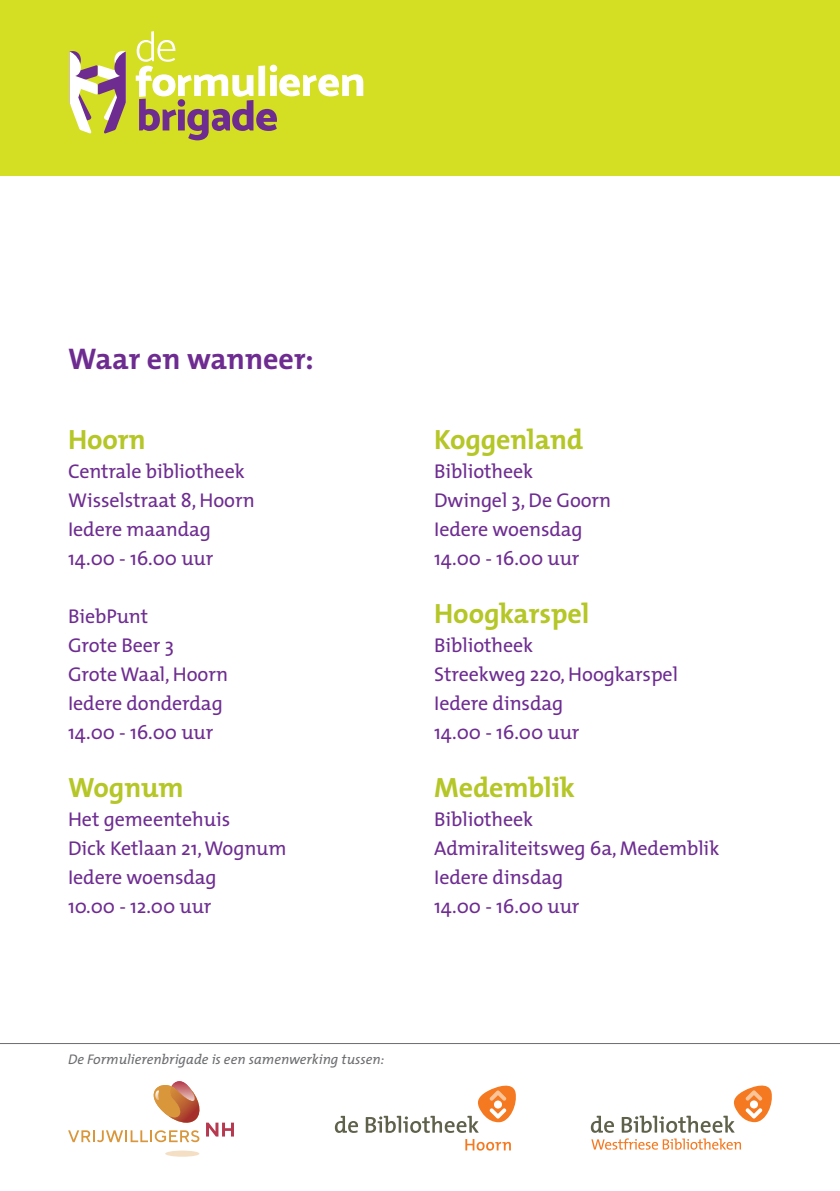
<style>
.page{position:relative;width:840px;height:1191px;background:#fff}
.page>*{position:absolute;margin:0;border:0;box-sizing:border-box;transform-origin:0 0}
.t1{font:700 30px "The Mix";color:#6e2c91}
.t2{font:700 28px "The Mix";letter-spacing:-.005em;color:#b5c627}
.t3{font:20px "The Mix";letter-spacing:-.005em;color:#6e2c91}
.t4{font:italic 14px "The Mix";color:#6c6d70}
</style>
<div class="page">
<div style="left:0;top:0;width:839px;height:176px;background:#d4de23"></div>
<svg style="left:69px;top:51px;width:57px;height:83px"></svg>
<svg style="left:136px;top:31px;width:227px;height:109px"></svg>
<hr style="left:0;top:1043px;width:839px;height:1px;background:#6c6d70">
<svg style="left:68px;top:1081px;width:166px;height:61px"></svg>
<div style="left:165px;top:1150px;width:34px;height:6px;background:#f5dfc4;border-radius:50%"></div>
<svg style="left:590px;top:1115px;width:23px;height:17px"></svg>
<svg style="left:621px;top:1085px;width:150px;height:47px"></svg>
<svg style="left:591px;top:1138px;width:149px;height:11px"></svg>
<svg style="left:334px;top:1115px;width:24px;height:18px"></svg>
<svg style="left:465px;top:1139px;width:45px;height:11px"></svg>
<svg style="left:365px;top:1085px;width:150px;height:48px"></svg>
<p class="t1" style="left:68px;top:334px;width:247px">Waar en wanneer:</p>
<p class="t2" style="left:68px;top:416px;width:79px">Hoorn</p>
<p class="t3" style="left:68px;top:455px;width:178px">Centrale bibliotheek</p>
<p class="t3" style="left:68px;top:484px;width:188px">Wisselstraat 8, Hoorn</p>
<p class="t3" style="left:68px;top:513px;width:144px">Iedere maandag</p>
<p class="t3" style="left:68px;top:542px;width:147px">14.00 - 16.00 uur</p>
<p class="t3" style="left:68px;top:600px;width:81px">BiebPunt</p>
<p class="t3" style="left:68px;top:629px;width:107px">Grote Beer 3</p>
<p class="t3" style="left:68px;top:658px;width:161px">Grote Waal, Hoorn</p>
<p class="t3" style="left:68px;top:687px;width:156px">Iedere donderdag</p>
<p class="t3" style="left:68px;top:716px;width:147px">14.00 - 16.00 uur</p>
<p class="t2" style="left:68px;top:764px;width:117px">Wognum</p>
<p class="t3" style="left:68px;top:803px;width:163px">Het gemeentehuis</p>
<p class="t3" style="left:68px;top:832px;width:220px">Dick Ketlaan 21, Wognum</p>
<p class="t3" style="left:68px;top:861px;width:150px">Iedere woensdag</p>
<p class="t3" style="left:68px;top:890px;width:145px">10.00 - 12.00 uur</p>
<p class="t2" style="left:434px;top:416px;width:150px">Koggenland</p>
<p class="t3" style="left:434px;top:455px;width:100px">Bibliotheek</p>
<p class="t3" style="left:434px;top:484px;width:178px">Dwingel 3, De Goorn</p>
<p class="t3" style="left:434px;top:513px;width:150px">Iedere woensdag</p>
<p class="t3" style="left:434px;top:542px;width:147px">14.00 - 16.00 uur</p>
<p class="t2" style="left:434px;top:590px;width:157px">Hoogkarspel</p>
<p class="t3" style="left:434px;top:629px;width:100px">Bibliotheek</p>
<p class="t3" style="left:434px;top:658px;width:245px">Streekweg 220, Hoogkarspel</p>
<p class="t3" style="left:434px;top:687px;width:130px">Iedere dinsdag</p>
<p class="t3" style="left:434px;top:716px;width:147px">14.00 - 16.00 uur</p>
<p class="t2" style="left:434px;top:764px;width:142px">Medemblik</p>
<p class="t3" style="left:434px;top:803px;width:100px">Bibliotheek</p>
<p class="t3" style="left:434px;top:832px;width:286px">Admiraliteitsweg 6a, Medemblik</p>
<p class="t3" style="left:434px;top:861px;width:130px">Iedere dinsdag</p>
<p class="t3" style="left:434px;top:890px;width:147px">14.00 - 16.00 uur</p>
<p class="t4" style="left:68px;top:1048px;width:317px">De Formulierenbrigade is een samenwerking tussen:</p>
</div>
